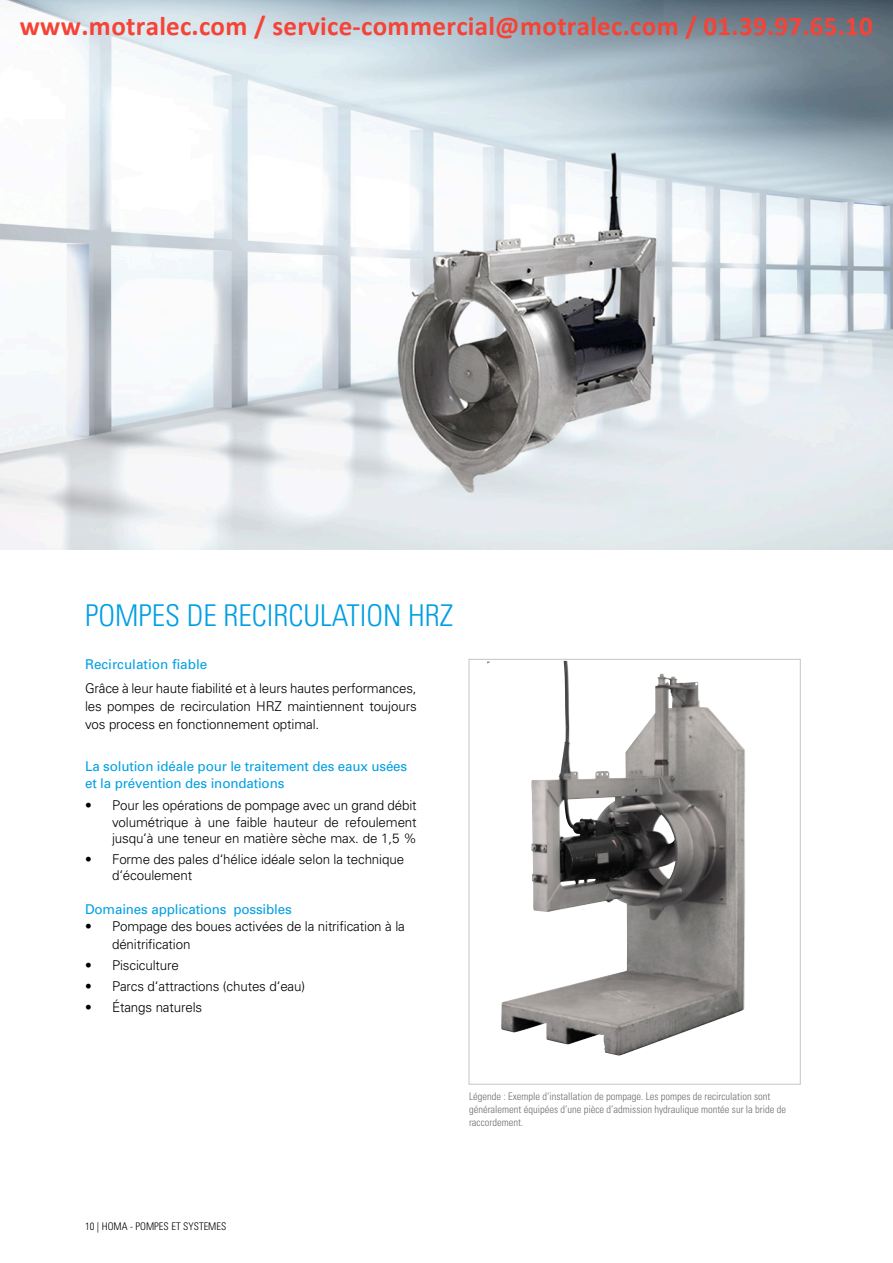
<style>
.page{position:relative;width:893px;height:1263px;background:#fff}
.page>*{position:absolute;margin:0;border:0;box-sizing:border-box;transform-origin:0 0}
.t1{font:300 condensed 30px "Univers";color:#009fe3}
.t2{font:700 27px "Calibri";color:#f54337}
.t3{font:300 13.5px/16.2px "Univers";letter-spacing:-.01em;color:#000;text-align:justify}
.t4{font:13.5px "Univers";letter-spacing:-.01em;color:#009fe3}
.t5{font:300 condensed 10.5px/12.6px "Univers";color:#6f6f6e}
.t6{font:300 condensed 10.5px "Univers";color:#000}
</style>
<div class="page">
<img style="left:0;top:0;width:893px;height:550px">
<img style="left:501px;top:661px;width:244px;height:394px">
<div style="left:469px;top:659px;width:331px;height:425px;border:1px solid #c6c5c5"></div>
<h2 class="t2" style="left:20px;top:15px;width:855px">www.motralec.com / service-commercial@motralec.com / 01.39.97.65.10</h2>
<p class="t1" style="left:85px;top:598px;width:369px">POMPES DE RECIRCULATION HRZ</p>
<p class="t4" style="left:85px;top:657px;width:124px">Recirculation fiable</p>
<p class="t3" style="left:85px;top:679px;width:333px;line-height:18px">Grâce à leur haute fiabilité et à leurs hautes performances, les pompes de recirculation HRZ maintiennent toujours vos process en fonctionnement optimal.</p>
<p class="t4" style="left:85px;top:758px;width:324px">La solution idéale pour le traitement des eaux usées</p>
<p class="t4" style="left:85px;top:775px;width:201px">et la prévention des inondations</p>
<p class="t3" style="left:112px;top:797px;width:306px;text-indent:-27px">• Pour les opérations de pompage avec un grand débit volumétrique à une faible hauteur de refoulement jusqu‘à une teneur en matière sèche max. de 1,5 %</p>
<p class="t3" style="left:112px;top:851px;width:294px;text-indent:-27px">• Forme des pales d‘hélice idéale selon la technique d‘écoulement</p>
<p class="t4" style="left:85px;top:901px;width:208px">Domaines applications possibles</p>
<p class="t3" style="left:112px;top:917px;width:294px;line-height:18px;text-indent:-27px">• Pompage des boues activées de la nitrification à la dénitrification</p>
<p class="t3" style="left:85px;top:957px;width:95px">• Pisciculture</p>
<p class="t3" style="left:85px;top:978px;width:222px">• Parcs d‘attractions (chutes d‘eau)</p>
<p class="t3" style="left:85px;top:999px;width:119px">• Étangs naturels</p>
<p class="t6" style="left:85px;top:1220px;width:143px">10 | HOMA - POMPES ET SYSTEMES</p>
<p class="t5" style="left:469px;top:1090px;width:319px">Légende : Exemple d‘installation de pompage. Les pompes de recirculation sont généralement équipées d‘une pièce d‘admission hydraulique montée sur la bride de raccordement.</p>
</div>
